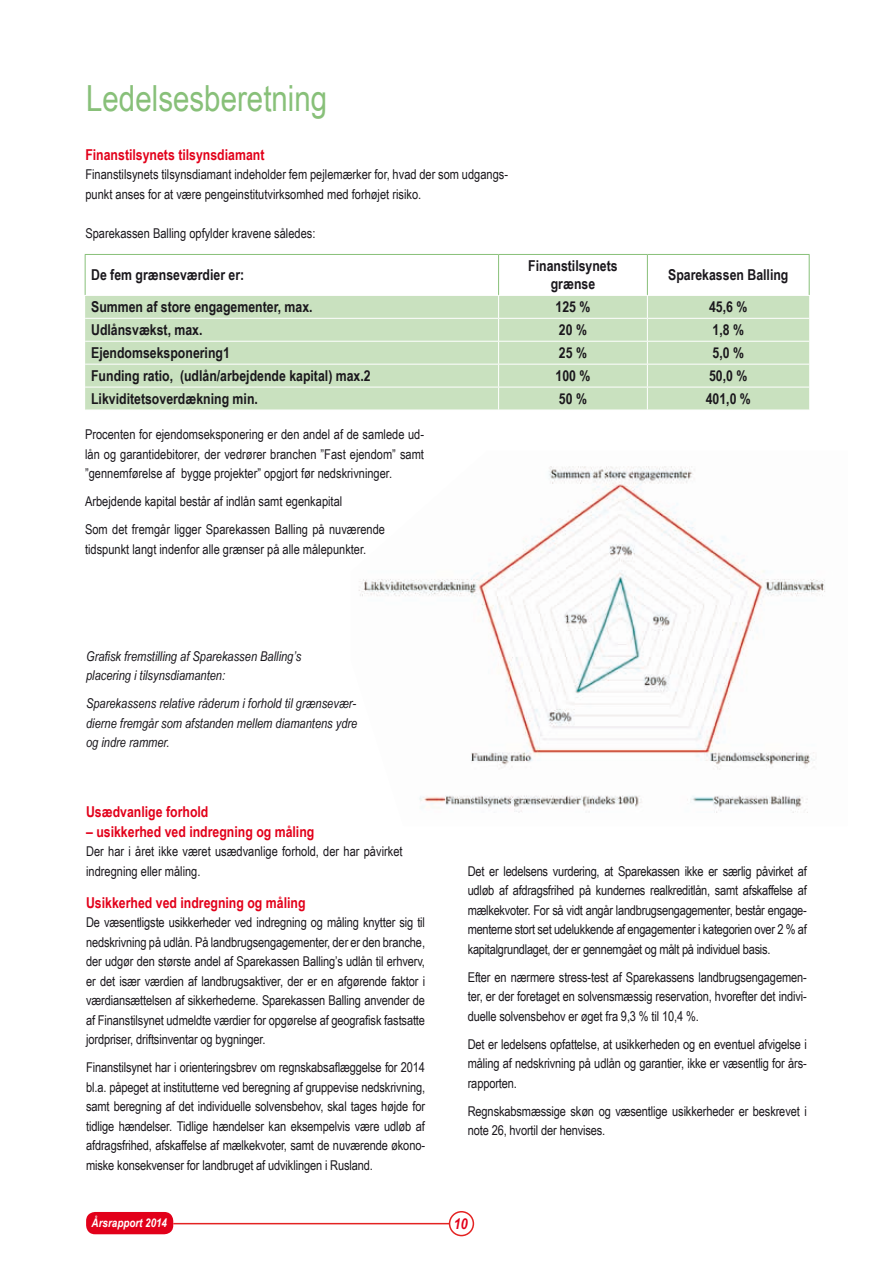
<style>
.page{position:relative;width:893px;height:1263px;background:#fff}
.page>*{position:absolute;margin:0;border:0;box-sizing:border-box;transform-origin:0 0}
.t1{font:36px "Arial Narrow";color:#88c079}
.t2{font:700 15px/18px "Arial Narrow";color:#1a171c;text-align:center}
.t3{font:700 15px "Arial Narrow";color:#e2001a}
.t4{font:italic 700 15px "Arial Narrow";color:#e2001a}
.t5{font:13.5px/19.5px "Arial Narrow";color:#1a171c;text-align:justify}
.t6{font:italic 13.5px/19.5px "Arial Narrow";color:#1a171c}
.t7{font:italic 700 12px "Arial Narrow";color:#fff}
</style>
<div class="page">
<hr style="left:809px;top:255px;width:1px;height:40px;background:#88c079">
<svg style="left:85px;top:254px;width:724px;height:156px"></svg>
<img style="left:358px;top:466px;width:467px;height:347px">
<hr style="left:173px;top:1223px;width:277px;height:1px;background:#e42322">
<div style="left:449px;top:1211px;width:25px;height:25px;border:2px solid #e42322;border-radius:50%"></div>
<div style="left:86px;top:1212px;width:87px;height:22px;background:#e2001a;border-radius:9px"></div>
<p class="t1" style="left:86px;top:72px;width:243px">Ledelsesberetning</p>
<p class="t3" style="left:85px;top:143px;width:181px">Finanstilsynets tilsynsdiamant</p>
<p class="t5" style="left:85px;top:164px;width:424px">Finanstilsynets tilsynsdiamant indeholder fem pejlemærker for, hvad der som udgangs&shy;punkt anses for at være pengeinstitutvirksomhed med forhøjet risiko.</p>
<p class="t5" style="left:85px;top:223px;width:232px">Sparekassen Balling opfylder kravene således:</p>
<p class="t2" style="left:91px;top:265px;width:155px">De fem grænseværdier er:</p>
<p class="t2" style="left:528px;top:256px;width:91px">Finanstilsynets grænse</p>
<p class="t2" style="left:668px;top:265px;width:122px">Sparekassen Balling</p>
<p class="t2" style="left:91px;top:297px;width:223px">Summen af store engagementer, max.</p>
<p class="t2" style="left:556px;top:297px;width:36px">125 %</p>
<p class="t2" style="left:709px;top:297px;width:40px">45,6 %</p>
<p class="t2" style="left:91px;top:320px;width:113px">Udlånsvækst, max.</p>
<p class="t2" style="left:559px;top:320px;width:30px">20 %</p>
<p class="t2" style="left:713px;top:320px;width:33px">1,8 %</p>
<p class="t2" style="left:91px;top:343px;width:140px">Ejendomseksponering1</p>
<p class="t2" style="left:559px;top:343px;width:30px">25 %</p>
<p class="t2" style="left:713px;top:343px;width:33px">5,0 %</p>
<p class="t2" style="left:91px;top:366px;width:281px">Funding ratio, (udlån/arbejdende kapital) max.2</p>
<p class="t2" style="left:556px;top:366px;width:36px">100 %</p>
<p class="t2" style="left:709px;top:366px;width:40px">50,0 %</p>
<p class="t2" style="left:91px;top:389px;width:168px">Likviditetsoverdækning min.</p>
<p class="t2" style="left:559px;top:389px;width:30px">50 %</p>
<p class="t2" style="left:706px;top:389px;width:47px">401,0 %</p>
<p class="t5" style="left:85px;top:424px;width:341px">Procenten for ejendomseksponering er den andel af de samlede ud&shy;lån og garantidebitorer, der vedrører branchen ”Fast ejendom” samt ”gennemførelse af bygge projekter” opgjort før nedskrivninger.</p>
<p class="t5" style="left:85px;top:491px;width:259px">Arbejdende kapital består af indlån samt egenkapital</p>
<p class="t5" style="left:85px;top:519px;width:301px">Som det fremgår ligger Sparekassen Balling på nuværende tidspunkt langt indenfor alle grænser på alle målepunkter.</p>
<p class="t6" style="left:86px;top:646px;width:217px">Grafisk fremstilling af Sparekassen Balling’s placering i tilsynsdiamanten:</p>
<p class="t6" style="left:86px;top:693px;width:273px;text-align:justify">Sparekassens relative råderum i forhold til grænsevær&shy;dierne fremgår som afstanden mellem diamantens ydre og indre rammer.</p>
<p class="t3" style="left:86px;top:800px;width:124px">Usædvanlige forhold</p>
<p class="t3" style="left:86px;top:820px;width:230px">– usikkerhed ved indregning og måling</p>
<p class="t5" style="left:86px;top:841px;width:318px">Der har i året ikke været usædvanlige forhold, der har påvirket indregning eller måling.</p>
<p class="t3" style="left:86px;top:891px;width:221px">Usikkerhed ved indregning og måling</p>
<p class="t5" style="left:86px;top:912px;width:340px">De væsentligste usikkerheder ved indregning og måling knytter sig til nedskrivning på udlån. På landbrugsengagementer, der er den branche, der udgør den største andel af Sparekassen Balling’s udlån til erhverv, er det især værdien af landbrugsaktiver, der er en afgørende faktor i værdiansættelsen af sikkerhederne. Sparekassen Balling anvender de af Finanstilsynet udmeldte værdier for opgørelse af geografisk fastsatte jordpriser, driftsinventar og bygninger.</p>
<p class="t5" style="left:86px;top:1057px;width:341px">Finanstilsynet har i orienteringsbrev om regnskabsaflæggelse for 2014 bl.a. påpeget at institutterne ved beregning af gruppevise nedskrivning, samt beregning af det individuelle solvensbehov, skal tages højde for tidlige hændelser. Tidlige hændelser kan eksempelvis være udløb af afdragsfrihed, afskaffelse af mælkekvoter, samt de nuværende økono&shy;miske konsekvenser for landbruget af udviklingen i Rusland.</p>
<p class="t5" style="left:468px;top:861px;width:341px">Det er ledelsens vurdering, at Sparekassen ikke er særlig påvirket af udløb af afdragsfrihed på kundernes realkreditlån, samt afskaffelse af mælkekvoter. For så vidt angår landbrugsengagementer, består engage&shy;menterne stort set udelukkende af engagementer i kategorien over 2 % af kapitalgrundlaget, der er gennemgået og målt på individuel basis.</p>
<p class="t5" style="left:468px;top:967px;width:341px">Efter en nærmere stress-test af Sparekassens landbrugsengagemen&shy;ter, er der foretaget en solvensmæssig reservation, hvorefter det indivi&shy;duelle solvensbehov er øget fra 9,3 % til 10,4 %.</p>
<p class="t5" style="left:468px;top:1034px;width:341px">Det er ledelsens opfattelse, at usikkerheden og en eventuel afvigelse i måling af nedskrivning på udlån og garantier, ikke er væsentlig for års&shy;rapporten.</p>
<p class="t5" style="left:468px;top:1101px;width:341px">Regnskabsmæssige skøn og væsentlige usikkerheder er beskrevet i note 26, hvortil der henvises.</p>
<p class="t7" style="left:92px;top:1214px;width:77px">Årsrapport 2014</p>
<p class="t4" style="left:454px;top:1213px;width:15px">10</p>
</div>
